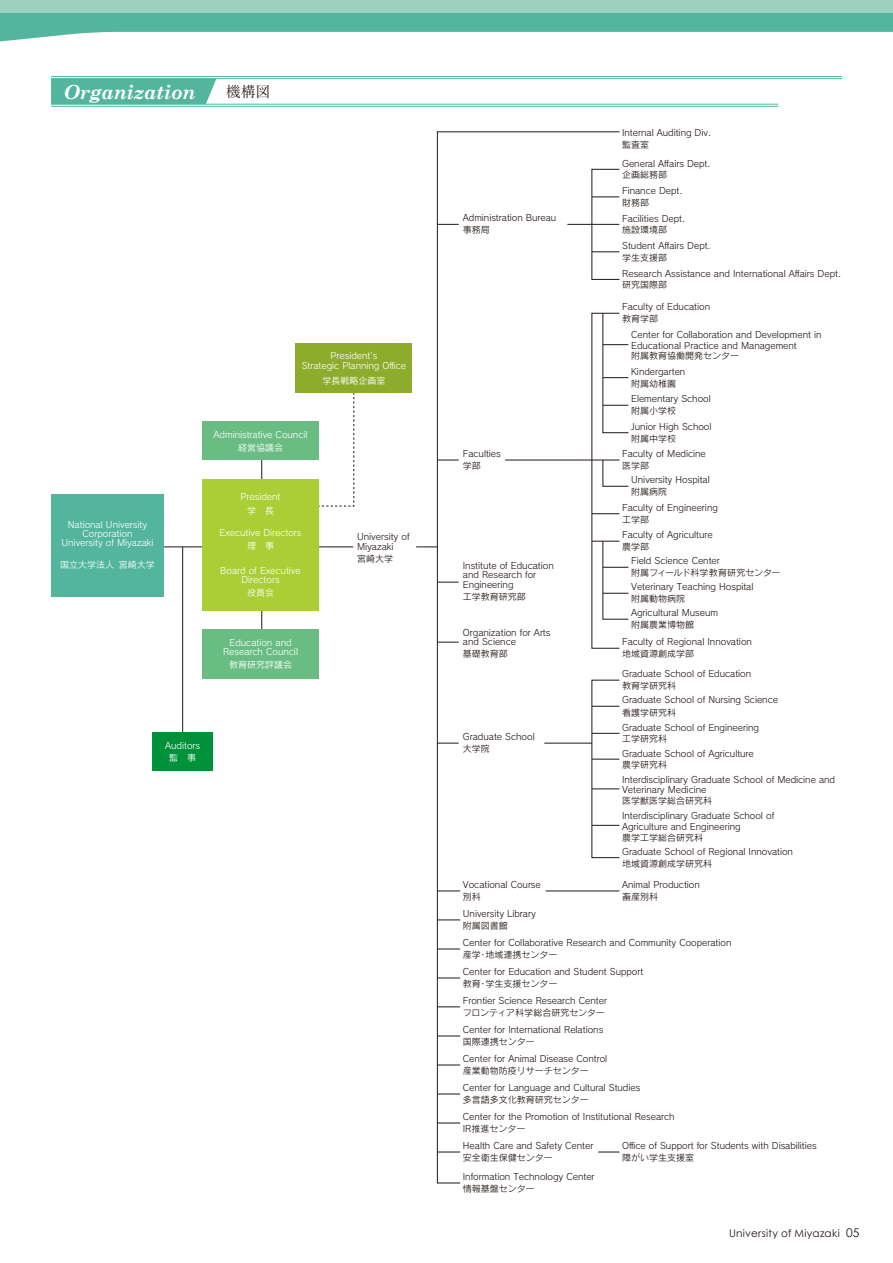
<style>
.page{position:relative;width:893px;height:1263px;background:#fff}
.page>*{position:absolute;margin:0;border:0;box-sizing:border-box;transform-origin:0 0}
.t1{font:italic 700 19.5px "Century Schoolbook";letter-spacing:-.015em;color:#fff}
.t2{font:10.5px "Century Gothic";letter-spacing:.03em;color:#221815}
.t3{font:9px/11.7px "Rodin Pro M";color:#221815}
.t4{font:9px/9px "Rodin Pro M";color:#fff;text-align:center}
.s1{font-family:"Matisse Pro M";font-weight:400;font-style:normal;font-size:15px;color:#221815}
.s2{font-size:12px}
</style>
<div class="page">
<svg style="left:0;top:13px;width:893px;height:29px"></svg>
<div style="left:0;top:0;width:893px;height:13px;background:#9ed0c0"></div>
<div style="left:51px;top:79px;width:165px;height:25px;background:#53b59e"></div>
<hr style="left:51px;top:104px;width:727px;height:1px;background:#53b59e">
<hr style="left:51px;top:106px;width:727px;height:1px;background:#53b59e">
<hr style="left:51px;top:78px;width:791px;height:1px;background:#53b59e">
<hr style="left:51px;top:76px;width:791px;height:1px;background:#53b59e">
<hr style="left:161px;top:547px;width:48px;height:1px;background:#221815">
<hr style="left:182px;top:547px;width:1px;height:196px;background:#221815">
<div style="left:152px;top:732px;width:61px;height:38px;background:#00913a"></div>
<svg style="left:310px;top:393px;width:45px;height:114px"></svg>
<div style="left:296px;top:343px;width:116px;height:50px;background:#8dac2b"></div>
<hr style="left:261px;top:441px;width:1px;height:214px;background:#221815">
<hr style="left:319px;top:547px;width:34px;height:1px;background:#221815">
<div style="left:202px;top:479px;width:117px;height:131px;background:#aace36"></div>
<div style="left:202px;top:422px;width:117px;height:38px;background:#69bd83"></div>
<div style="left:202px;top:629px;width:117px;height:49px;background:#69bd83"></div>
<div style="left:51px;top:494px;width:113px;height:102px;background:#53b59e"></div>
<svg style="left:416px;top:547px;width:21px;height:1px"></svg>
<svg style="left:437px;top:131px;width:183px;height:1052px"></svg>
<svg style="left:592px;top:197px;width:27px;height:1px"></svg>
<svg style="left:592px;top:252px;width:27px;height:1px"></svg>
<hr style="left:505px;top:460px;width:114px;height:1px;background:#221815">
<svg style="left:592px;top:706px;width:27px;height:1px"></svg>
<svg style="left:592px;top:733px;width:27px;height:1px"></svg>
<svg style="left:592px;top:759px;width:27px;height:1px"></svg>
<svg style="left:592px;top:789px;width:27px;height:1px"></svg>
<hr style="left:546px;top:891px;width:73px;height:1px;background:#221815">
<svg style="left:598px;top:1152px;width:21px;height:1px"></svg>
<svg style="left:437px;top:891px;width:23px;height:1px"></svg>
<svg style="left:437px;top:920px;width:23px;height:1px"></svg>
<svg style="left:437px;top:949px;width:23px;height:1px"></svg>
<svg style="left:437px;top:978px;width:23px;height:1px"></svg>
<svg style="left:437px;top:1006px;width:23px;height:1px"></svg>
<svg style="left:437px;top:1036px;width:23px;height:1px"></svg>
<svg style="left:437px;top:1065px;width:23px;height:1px"></svg>
<svg style="left:437px;top:1094px;width:23px;height:1px"></svg>
<svg style="left:437px;top:1123px;width:23px;height:1px"></svg>
<svg style="left:437px;top:1152px;width:23px;height:1px"></svg>
<svg style="left:567px;top:224px;width:52px;height:1px"></svg>
<svg style="left:437px;top:224px;width:22px;height:1px"></svg>
<svg style="left:437px;top:460px;width:22px;height:1px"></svg>
<svg style="left:437px;top:582px;width:22px;height:1px"></svg>
<svg style="left:437px;top:642px;width:22px;height:1px"></svg>
<svg style="left:437px;top:743px;width:22px;height:1px"></svg>
<hr style="left:544px;top:743px;width:48px;height:1px;background:#221815">
<svg style="left:591px;top:313px;width:38px;height:336px"></svg>
<svg style="left:592px;top:825px;width:27px;height:1px"></svg>
<p class="t1" style="left:64px;top:79px;width:208px">Organization<span class="s1">　　機構図</span></p>
<p class="t4" style="left:302px;top:350px;width:106px;line-height:10.5px">President’s<br>Strategic Planning Office</p>
<p class="t4" style="left:322px;top:375px;width:64px">学長戦略企画室</p>
<p class="t4" style="left:61px;top:520px;width:94px">National University<br>Corporation<br>University of Miyazaki</p>
<p class="t4" style="left:60px;top:559px;width:96px">国立大学法人宮崎大学</p>
<p class="t4" style="left:214px;top:427px;width:95px;line-height:13.6px">Administrative Council経営協議会</p>
<p class="t4" style="left:241px;top:489px;width:41px;line-height:13.6px">President学　長</p>
<p class="t4" style="left:220px;top:525px;width:84px;line-height:13.6px">Executive Directors理　事</p>
<p class="t4" style="left:220px;top:566px;width:82px">Board of Executive<br>Directors</p>
<p class="t4" style="left:247px;top:588px;width:28px">役員会</p>
<p class="t4" style="left:223px;top:638px;width:76px">Education and<br>Research Council</p>
<p class="t4" style="left:229px;top:660px;width:64px">教育研究評議会</p>
<p class="t4" style="left:165px;top:739px;width:36px;line-height:12px">Auditors監　事</p>
<p class="t3" style="left:357px;top:532px;width:54px;line-height:9.8px">University of<br>Miyazaki</p>
<p class="t3" style="left:357px;top:552px;width:37px">宮崎大学</p>
<p class="t3" style="left:463px;top:212px;width:95px">Administration Bureau事務局</p>
<p class="t3" style="left:463px;top:448px;width:39px">Faculties学部</p>
<p class="t3" style="left:463px;top:560px;width:92px;line-height:9.8px">Institute of Education and Research for<br>Engineering</p>
<p class="t3" style="left:463px;top:591px;width:64px">工学教育研究部</p>
<p class="t3" style="left:463px;top:627px;width:89px;line-height:9.8px">Organization for Arts and Science</p>
<p class="t3" style="left:463px;top:647px;width:46px">基礎教育部</p>
<p class="t3" style="left:622px;top:126px;width:91px">Internal Auditing Div.監査室</p>
<p class="t3" style="left:622px;top:157px;width:90px">General Affairs Dept.企画総務部</p>
<p class="t3" style="left:622px;top:184px;width:62px">Finance Dept.財務部</p>
<p class="t3" style="left:622px;top:212px;width:65px">Facilities Dept.施設環境部</p>
<p class="t3" style="left:622px;top:239px;width:90px">Student Affairs Dept.学生支援部</p>
<p class="t3" style="left:622px;top:267px;width:220px">Research Assistance and International Affairs Dept.研究国際部</p>
<p class="t3" style="left:622px;top:301px;width:89px">Faculty of Education教育学部</p>
<p class="t3" style="left:631px;top:329px;width:192px;line-height:10.6px">Center for Collaboration and Development in<br>Educational Practice and Management<br>附属教育協働開発センター</p>
<p class="t3" style="left:631px;top:365px;width:56px">Kindergarten附属幼稚園</p>
<p class="t3" style="left:631px;top:393px;width:81px">Elementary School附属小学校</p>
<p class="t3" style="left:631px;top:420px;width:82px">Junior High School附属中学校</p>
<p class="t3" style="left:622px;top:448px;width:85px">Faculty of Medicine医学部</p>
<p class="t3" style="left:631px;top:474px;width:80px">University Hospital附属病院</p>
<p class="t3" style="left:622px;top:501px;width:97px">Faculty of Engineering工学部</p>
<p class="t3" style="left:622px;top:529px;width:92px">Faculty of Agriculture農学部</p>
<p class="t3" style="left:631px;top:555px;width:151px">Field Science Center<br>附属フィールド科学教育研究センター</p>
<p class="t3" style="left:631px;top:581px;width:124px">Veterinary Teaching Hospital附属動物病院</p>
<p class="t3" style="left:631px;top:607px;width:88px">Agricultural Museum附属農業博物館</p>
<p class="t3" style="left:622px;top:636px;width:131px">Faculty of Regional Innovation地域資源創成学部</p>
<p class="t3" style="left:622px;top:668px;width:131px">Graduate School of Education教育学研究科</p>
<p class="t3" style="left:622px;top:693px;width:157px;line-height:12.9px">Graduate School of Nursing Science看護学研究科</p>
<p class="t3" style="left:622px;top:721px;width:138px">Graduate School of Engineering工学研究科</p>
<p class="t3" style="left:622px;top:747px;width:133px">Graduate School of Agriculture農学研究科</p>
<p class="t3" style="left:622px;top:773px;width:214px;line-height:10.8px">Interdisciplinary Graduate School of Medicine and<br>Veterinary Medicine<br>医学獣医学総合研究科</p>
<p class="t3" style="left:622px;top:810px;width:154px;line-height:10.8px">Interdisciplinary Graduate School of<br>Agriculture and Engineering<br>農学工学総合研究科</p>
<p class="t3" style="left:622px;top:878px;width:79px">Animal Production畜産別科</p>
<p class="t3" style="left:463px;top:730px;width:73px">Graduate School大学院</p>
<p class="t3" style="left:622px;top:845px;width:172px">Graduate School of Regional Innovation地域資源創成学研究科</p>
<p class="t3" style="left:463px;top:878px;width:79px">Vocational Course別科</p>
<p class="t3" style="left:463px;top:907px;width:74px">University Library附属図書館</p>
<p class="t3" style="left:463px;top:936px;width:270px">Center for Collaborative Research and Community Cooperation産学・地域連携センター</p>
<p class="t3" style="left:463px;top:965px;width:182px">Center for Education and Student Support教育・学生支援センター</p>
<p class="t3" style="left:463px;top:994px;width:146px">Frontier Science Research Centerフロンティア科学総合研究センター</p>
<p class="t3" style="left:463px;top:1023px;width:142px">Center for International Relations国際連携センター</p>
<p class="t3" style="left:463px;top:1052px;width:146px">Center for Animal Disease Control産業動物防疫リサーチセンター</p>
<p class="t3" style="left:463px;top:1081px;width:179px">Center for Language and Cultural Studies多言語多文化教育研究センター</p>
<p class="t3" style="left:463px;top:1110px;width:213px">Center for the Promotion of Institutional Research<br>IR推進センター</p>
<p class="t3" style="left:463px;top:1139px;width:132px">Health Care and Safety Center安全衛生保健センター</p>
<p class="t3" style="left:622px;top:1139px;width:196px">Office of Support for Students with Disabilities障がい学生支援室</p>
<p class="t3" style="left:463px;top:1170px;width:133px">Information Technology Center情報基盤センター</p>
<p class="t2" style="left:729px;top:1227px;width:132px">University of Miyazaki <span class="s2">05</span></p>
</div>
